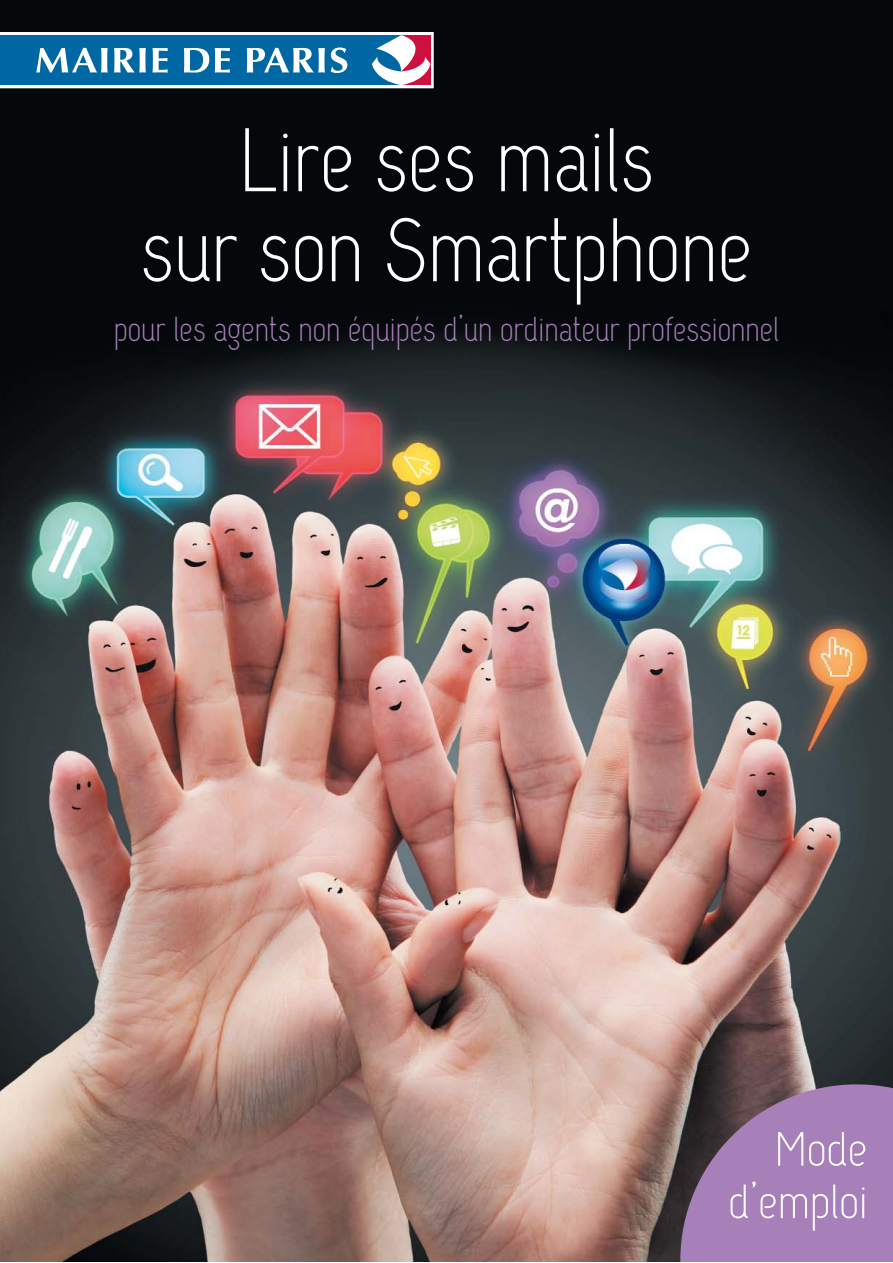
<style>
.page{position:relative;width:893px;height:1263px;background:#fff}
.page>*{position:absolute;margin:0;border:0;box-sizing:border-box;transform-origin:0 0}
.t1{font:90px/90px "Capsuula";color:#fff;text-align:center}
.t2{font:48px/52.5px "Capsuula";color:#fff;text-align:right;scale:1.05 1}
.t3{font:34.5px "Capsuula";color:#a880b9}
</style>
<div class="page">
<img style="left:0;top:0;width:893px;height:1261px">
<svg style="left:0;top:32px;width:434px;height:56px"></svg>
<svg style="left:680px;top:1084px;width:213px;height:177px;background:#9573a1"></svg>
<p class="t1" style="left:141px;top:123px;width:613px">Lire ses mails<br>sur son Smartphone</p>
<p class="t3" style="left:114px;top:310px;width:667px">pour les agents non équipés d’un ordinateur professionnel</p>
<p class="t2" style="left:728px;top:1127px;width:134px">Mode d’emploi</p>
</div>
